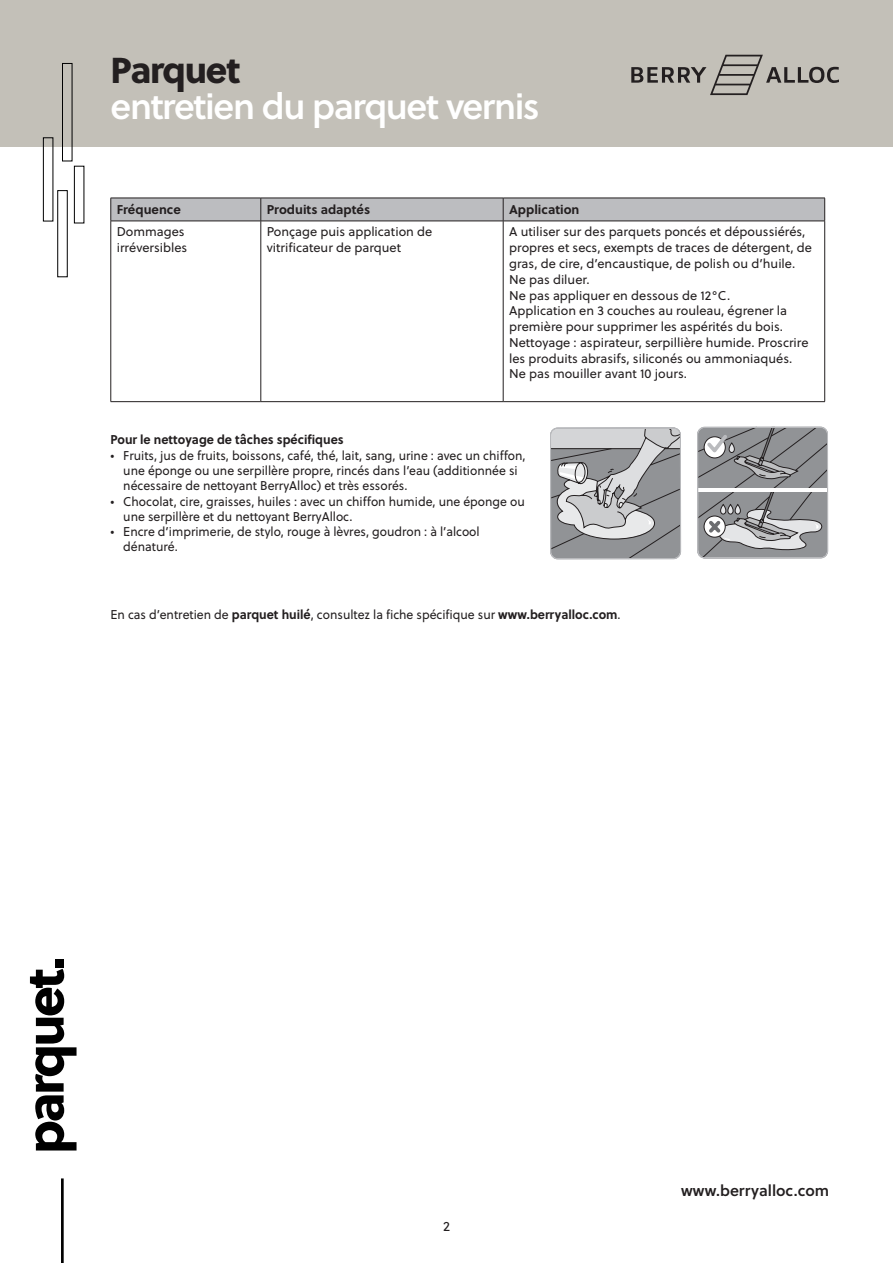
<style>
.page{position:relative;width:893px;height:1263px;background:#fff}
.page>*{position:absolute;margin:0;border:0;box-sizing:border-box;transform-origin:0 0}
.t1{font:36px "Soleil Sb";letter-spacing:-.04em;color:#fff}
.t2{font:36px "Soleil Xb";letter-spacing:-.035em;color:#231f20}
.t3{font:15.6px "Soleil Sb";color:#231f20}
.t4{font:13.5px "Soleil";color:#231f20}
.t5{font:12.75px/15.8px "Soleil";color:#231f20}
.t6{font:12.75px/15.3px "Soleil";color:#231f20;scale:.96 1}
.t7{font:700 12.75px "Soleil";color:#231f20}
.t8{font:700 12.75px "Soleil";color:#231f20;scale:.96 1}
.s1{font-weight:700}
</style>
<div class="page">
<div style="left:0;top:0;width:893px;height:147px;background:#c3c0b8"></div>
<svg style="left:829px;top:66px;width:10px;height:17px"></svg>
<svg style="left:30px;top:969px;width:47px;height:181px"></svg>
<div style="left:55px;top:959px;width:9px;height:9px;background:#000"></div>
<hr style="left:61px;top:1178px;width:3px;height:85px;background:#000">
<svg style="left:43px;top:63px;width:41px;height:214px"></svg>
<svg style="left:111px;top:198px;width:438px;height:23px"></svg>
<hr style="left:111px;top:221px;width:150px;height:1px;background:#231f20">
<hr style="left:111px;top:221px;width:1px;height:180px;background:#231f20">
<hr style="left:261px;top:221px;width:242px;height:1px;background:#231f20">
<hr style="left:261px;top:221px;width:1px;height:180px;background:#231f20">
<hr style="left:503px;top:221px;width:322px;height:1px;background:#231f20">
<hr style="left:503px;top:221px;width:1px;height:180px;background:#231f20">
<hr style="left:111px;top:401px;width:150px;height:1px;background:#231f20">
<hr style="left:261px;top:401px;width:242px;height:1px;background:#231f20">
<hr style="left:503px;top:401px;width:322px;height:1px;background:#231f20">
<svg style="left:549px;top:54px;width:280px;height:506px"></svg>
<p class="t2" style="left:111px;top:41px;width:131px">Parquet</p>
<p class="t1" style="left:111px;top:79px;width:431px">entretien du parquet vernis</p>
<p class="t7" style="left:117px;top:199px;width:66px">Fréquence</p>
<p class="t7" style="left:267px;top:199px;width:105px">Produits adaptés</p>
<p class="t7" style="left:509px;top:199px;width:72px">Application</p>
<p class="t5" style="left:117px;top:224px;width:72px">Dommages irréversibles</p>
<p class="t5" style="left:267px;top:224px;width:167px">Ponçage puis application de vitrificateur de parquet</p>
<p class="t5" style="left:509px;top:224px;width:304px">A utiliser sur des parquets poncés et dépoussiérés, propres et secs, exempts de traces de détergent, de gras, de cire, d’encaustique, de polish ou d’huile.</p>
<p class="t5" style="left:509px;top:271px;width:82px">Ne pas diluer.</p>
<p class="t5" style="left:509px;top:287px;width:222px">Ne pas appliquer en dessous de 12°C.</p>
<p class="t5" style="left:509px;top:303px;width:301px">Application en 3 couches au rouleau, égrener la première pour supprimer les aspérités du bois.<br>Nettoyage : aspirateur, serpillière humide. Proscrire les produits abrasifs, siliconés ou ammoniaqués.<br>Ne pas mouiller avant 10 jours.</p>
<p class="t8" style="left:111px;top:430px;width:245px">Pour le nettoyage de tâches spécifiques</p>
<p class="t6" style="left:123px;top:447px;width:421px;text-indent:-13px">• Fruits, jus de fruits, boissons, café, thé, lait, sang, urine : avec un chiffon, une éponge ou une serpillère propre, rincés dans l’eau (additionnée si nécessaire de nettoyant BerryAlloc) et très essorés.</p>
<p class="t6" style="left:123px;top:493px;width:420px;text-indent:-13px">• Chocolat, cire, graisses, huiles : avec un chiffon humide, une éponge ou une serpillère et du nettoyant BerryAlloc.</p>
<p class="t6" style="left:123px;top:524px;width:373px;text-indent:-13px">• Encre d’imprimerie, de stylo, rouge à lèvres, goudron : à l’alcool dénaturé.</p>
<p class="t6" style="left:111px;top:606px;width:533px">En cas d’entretien de <span class="s1">parquet huilé</span>, consultez la fiche spécifique sur <span class="s1">www.berryalloc.com</span>.</p>
<p class="t4" style="left:443px;top:1216px;width:8px">2</p>
<p class="t3" style="left:681px;top:1179px;width:150px">www.berryalloc.com</p>
</div>
